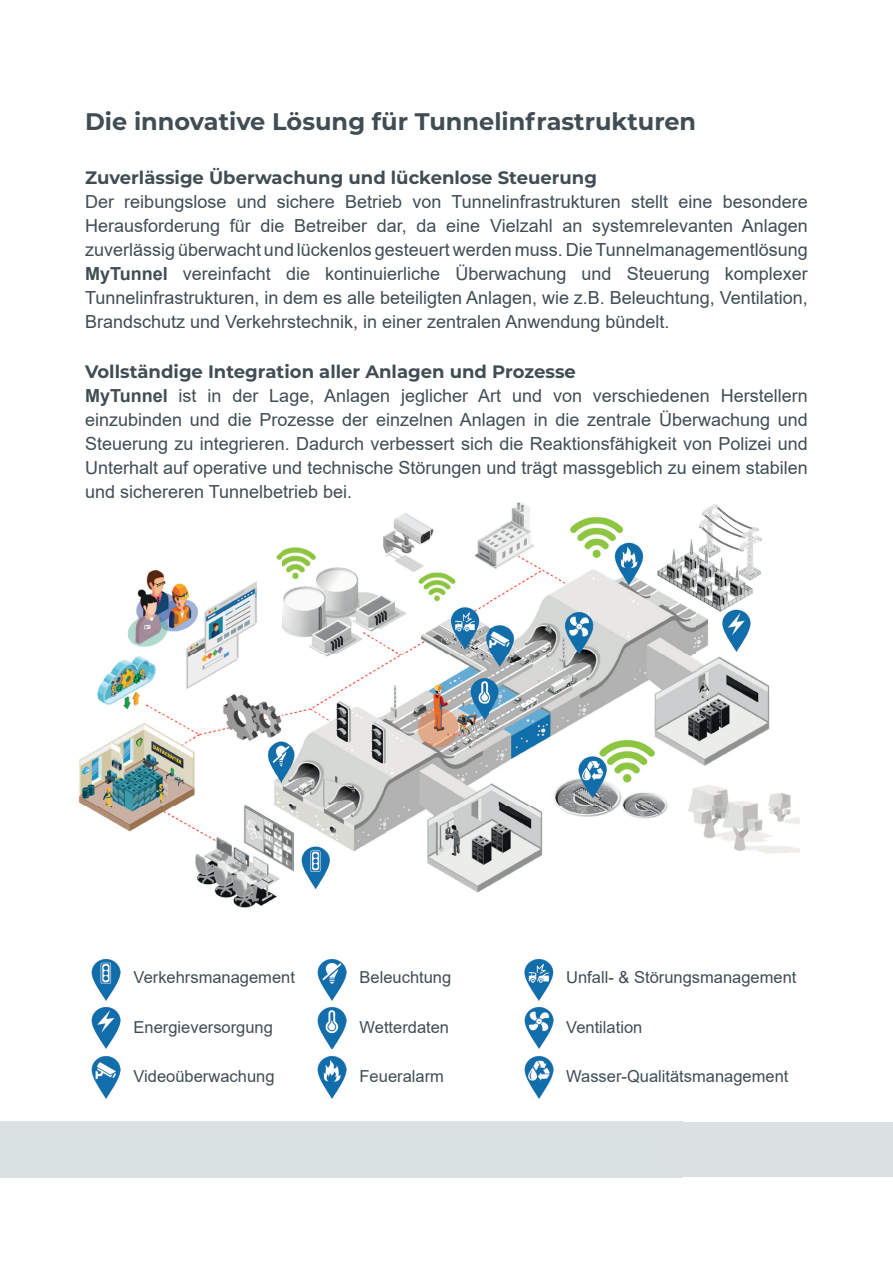
<style>
.page{position:relative;width:893px;height:1263px;background:#fff}
.page>*{position:absolute;margin:0;border:0;box-sizing:border-box;transform-origin:0 0}
.t1{font:700 24px "Montserrat";color:#404d54}
.t2{font:18px/24px "Arial";color:#404d54;text-align:justify}
.t3{font:700 18px "Montserrat";color:#404d54}
.t4{font:16.5px "Arial";color:#404d54}
.s1{font-weight:700}
</style>
<div class="page">
<div style="left:0;top:1121px;width:682px;height:57px;background:#dae1e1"></div>
<img style="left:79px;top:502px;width:720px;height:406px">
<img style="left:92px;top:958px;width:29px;height:43px">
<img style="left:92px;top:1006px;width:29px;height:43px">
<img style="left:92px;top:1055px;width:29px;height:43px">
<img style="left:318px;top:958px;width:29px;height:43px">
<img style="left:318px;top:1006px;width:29px;height:43px">
<img style="left:318px;top:1055px;width:29px;height:43px">
<img style="left:525px;top:958px;width:28px;height:43px">
<img style="left:525px;top:1006px;width:28px;height:43px">
<img style="left:525px;top:1055px;width:28px;height:43px">
<h1 class="t1" style="left:85px;top:104px;width:613px">Die innovative Lösung für Tunnelinfrastrukturen</h1>
<p class="t3" style="left:85px;top:165px;width:514px">Zuverlässige Überwachung und lückenlose Steuerung</p>
<p class="t2" style="left:85px;top:190px;width:724px">Der reibungslose und sichere Betrieb von Tunnelinfrastrukturen stellt eine besondere Herausforderung für die Betreiber dar, da eine Vielzahl an systemrelevanten Anlagen zuverlässig überwacht und lückenlos gesteuert werden muss. Die Tunnelmanagementlösung <span class="s1">MyTunnel</span> vereinfacht die kontinuierliche Überwachung und Steuerung komplexer Tunnelinfrastrukturen, in dem es alle beteiligten Anlagen, wie z.B. Beleuchtung, Ventilation, Brandschutz und Verkehrstechnik, in einer zentralen Anwendung bündelt.</p>
<p class="t3" style="left:85px;top:358px;width:492px">Vollständige Integration aller Anlagen und Prozesse</p>
<p class="t2" style="left:85px;top:383px;width:724px"><span class="s1">MyTunnel</span> ist in der Lage, Anlagen jeglicher Art und von verschiedenen Herstellern einzubinden und die Prozesse der einzelnen Anlagen in die zentrale Überwachung und Steuerung zu integrieren. Dadurch verbessert sich die Reaktionsfähigkeit von Polizei und Unterhalt auf operative und technische Störungen und trägt massgeblich zu einem stabilen und sichereren Tunnelbetrieb bei.</p>
<p class="t4" style="left:134px;top:966px;width:163px">Verkehrsmanagement</p>
<p class="t4" style="left:360px;top:966px;width:93px">Beleuchtung</p>
<p class="t4" style="left:566px;top:966px;width:232px">Unfall- &amp; Störungsmanagement</p>
<p class="t4" style="left:134px;top:1015px;width:141px">Energieversorgung</p>
<p class="t4" style="left:360px;top:1015px;width:91px">Wetterdaten</p>
<p class="t4" style="left:566px;top:1015px;width:78px">Ventilation</p>
<p class="t4" style="left:134px;top:1065px;width:142px">Videoüberwachung</p>
<p class="t4" style="left:360px;top:1065px;width:86px">Feueralarm</p>
<p class="t4" style="left:566px;top:1065px;width:224px">Wasser-Qualitätsmanagement</p>
</div>
